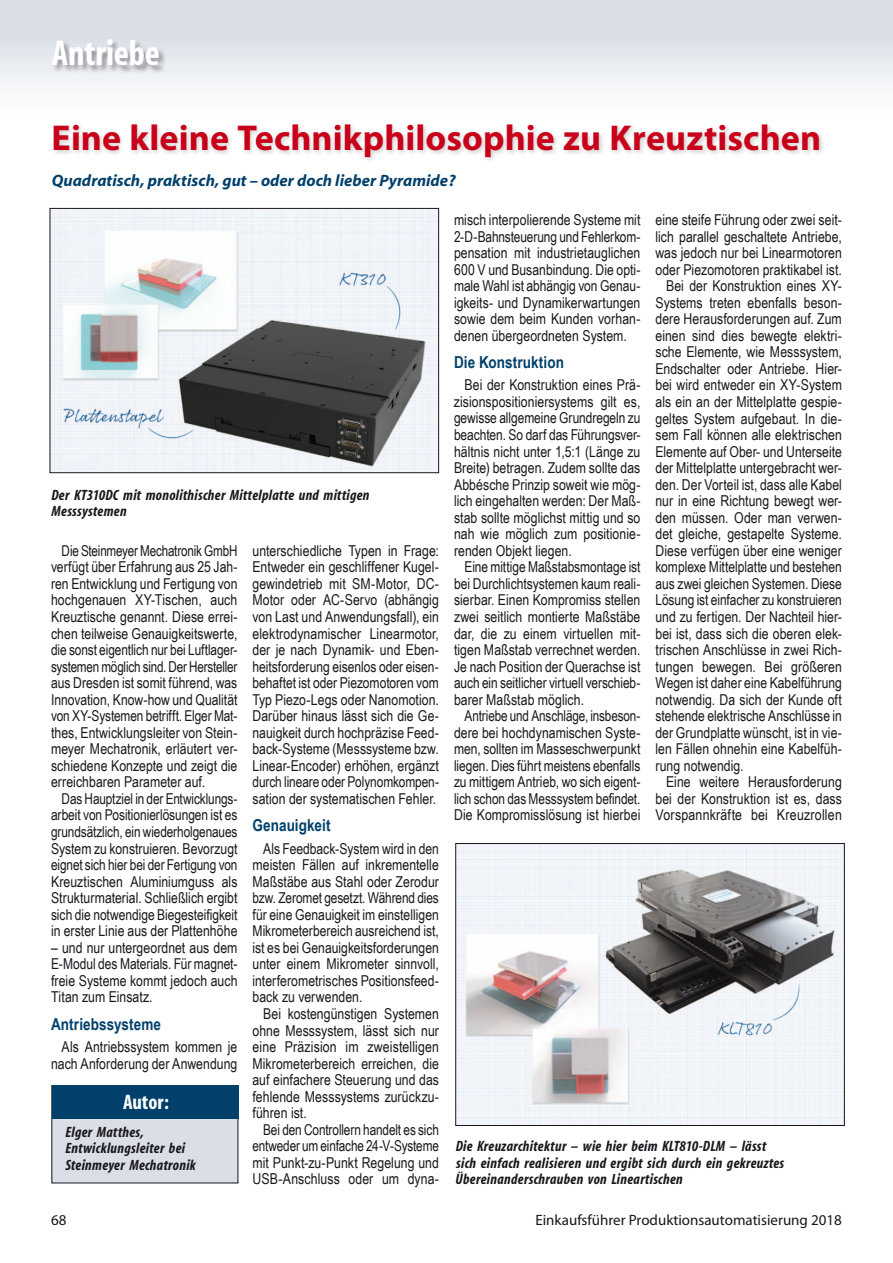
<style>
.page{position:relative;width:893px;height:1263px;background:#fff}
.page>*{position:absolute;margin:0;border:0;box-sizing:border-box;transform-origin:0 0}
.t1{font:700 36px "Myriad Pro";letter-spacing:.005em;color:#c90019}
.t2{font:700 condensed 36px "Myriad";letter-spacing:-.005em;color:#fff}
.t3{font:700 condensed 21px "Myriad";letter-spacing:-.005em;color:#fff}
.t4{font:italic 700 16.5px "Myriad";letter-spacing:.005em;color:#00406a}
.t5{font:700 16.5px "Arial Narrow";letter-spacing:.005em;color:#00406a}
.t6{font:15px/16.5px "Arial Narrow";color:#1a171c;text-align:justify}
.t7{font:15px/16.5px "Arial Narrow";color:#1a171c;text-align:justify;scale:.96 1}
.t8{font:15px/16.5px "Arial Narrow";color:#1a171c;text-align:justify;scale:.95 1}
.t9{font:italic 700 condensed 15px/16.5px "Myriad";letter-spacing:.02em;color:#1a171c}
.t10{font:15px "Myriad Pro";color:#1a171c}
</style>
<div class="page">
<div style="left:0;top:0;width:893px;height:128px;background:linear-gradient(to bottom,#d2d8e2,#fff)"></div>
<svg style="left:892px;top:0;width:1px;height:128px"></svg>
<div style="left:52px;top:39px;width:115px;height:35px;background:#1a171c;opacity:.4"></div>
<div style="left:52px;top:123px;width:774px;height:41px;background:#1a171c;opacity:.2"></div>
<div style="left:52px;top:1085px;width:186px;height:98px;background:#dadfe7"></div>
<div style="left:53px;top:1085px;width:186px;height:33px;background:#00406a"></div>
<img style="left:52px;top:210px;width:385px;height:261px">
<div style="left:50px;top:208px;width:389px;height:265px;border:1px solid #1a171c"></div>
<img style="left:457px;top:845px;width:386px;height:279px">
<div style="left:455px;top:843px;width:390px;height:283px;border:1px solid #1a171c"></div>
<h1 class="t2" style="left:52px;top:35px;width:110px">Antriebe</h1>
<h1 class="t1" style="left:52px;top:114px;width:771px">Eine kleine Technikphilosophie zu Kreuztischen</h1>
<p class="t4" style="left:52px;top:172px;width:405px">Quadratisch, praktisch, gut – oder doch lieber Pyramide?</p>
<p class="t9" style="left:51px;top:487px;width:320px">Der KT310DC mit monolithischer Mittelplatte und mittigen<br>Messsystemen</p>
<p class="t8" style="left:51px;top:542px;width:198px;text-indent:11px">Die Steinmeyer Mechatronik GmbH verfügt über Erfahrung aus 25 Jah&shy;ren Entwicklung und Fertigung von hochgenauen XY-Tischen, auch Kreuztische genannt. Diese errei&shy;chen teilweise Genauigkeitswerte, die sonst eigentlich nur bei Luftlager&shy;systemen möglich sind. Der Hersteller aus Dresden ist somit führend, was Innovation, Know-how und Qualität von XY-Systemen betrifft. Elger Mat&shy;thes, Entwicklungsleiter von Stein&shy;meyer Mechatronik, erläutert ver&shy;schiedene Konzepte und zeigt die erreichbaren Parameter auf.</p>
<p class="t7" style="left:51px;top:790px;width:196px;text-indent:11px">Das Hauptziel in der Entwicklungs&shy;arbeit von Positionierlösungen ist es grundsätzlich, ein wiederholgenaues System zu konstruieren. Bevorzugt eignet sich hier bei der Fertigung von Kreuztischen Aluminiumguss als Strukturmaterial. Schließlich ergibt sich die notwendige Biegesteifigkeit in erster Linie aus der Plattenhöhe</p>
<p class="t6" style="left:51px;top:939px;width:188px">– und nur untergeordnet aus dem E-Modul des Materials. Für magnet&shy;freie Systeme kommt jedoch auch Titan zum Einsatz.</p>
<p class="t5" style="left:51px;top:1011px;width:112px">Antriebssysteme</p>
<p class="t6" style="left:51px;top:1038px;width:188px;text-align:right">Als Antriebssystem kommen je nach Anforderung der Anwendung</p>
<h2 class="t3" style="left:123px;top:1091px;width:47px">Autor:</h2>
<p class="t9" style="left:65px;top:1124px;width:132px">Elger Matthes,<br>Entwicklungsleiter bei<br>Steinmeyer Mechatronik</p>
<p class="t6" style="left:252px;top:542px;width:188px">unterschiedliche Typen in Frage:<br>Entweder ein geschliffener Kugel&shy;gewindetrieb mit SM-Motor, DC-Motor oder AC-Servo (abhängig von Last und Anwendungsfall), ein elektrodynamischer Linearmotor, der je nach Dynamik- und Eben&shy;heitsforderung eisenlos oder eisen&shy;behaftet ist oder Piezomotoren vom Typ Piezo-Legs oder Nanomotion.<br>Darüber hinaus lässt sich die Ge&shy;nauigkeit durch hochpräzise Feed&shy;back-Systeme (Messsysteme bzw.<br>Linear-Encoder) erhöhen, ergänzt durch lineare oder Polynomkompen&shy;sation der systematischen Fehler.</p>
<p class="t5" style="left:252px;top:813px;width:80px">Genauigkeit</p>
<p class="t6" style="left:252px;top:839px;width:188px;text-indent:11px">Als Feedback-System wird in den meisten Fällen auf inkrementelle Maßstäbe aus Stahl oder Zerodur bzw. Zeromet gesetzt. Während dies für eine Genauigkeit im einstelligen Mikrometerbereich ausreichend ist, ist es bei Genauigkeitsforderungen unter einem Mikrometer sinnvoll, interferometrisches Positionsfeed&shy;back zu verwenden.</p>
<p class="t6" style="left:252px;top:1005px;width:188px;text-indent:11px">Bei kostengünstigen Systemen ohne Messsystem, lässt sich nur eine Präzision im zweistelligen Mikrometerbereich erreichen, die auf einfachere Steuerung und das fehlende Messsystems zurückzu&shy;führen ist.</p>
<p class="t7" style="left:252px;top:1121px;width:196px;text-indent:11px">Bei den Controllern handelt es sich entweder um einfache 24-V-Systeme mit Punkt-zu-Punkt Regelung und USB-Anschluss oder um dyna-</p>
<p class="t6" style="left:454px;top:211px;width:188px">misch interpolierende Systeme mit 2-D-Bahnsteuerung und Fehlerkom&shy;pensation mit industrietauglichen 600 V und Busanbindung. Die opti&shy;male Wahl ist abhängig von Genau&shy;igkeits- und Dynamikerwartungen sowie dem beim Kunden vorhan&shy;denen übergeordneten System.</p>
<p class="t5" style="left:454px;top:350px;width:112px">Die Konstruktion</p>
<p class="t6" style="left:454px;top:376px;width:188px;text-indent:11px">Bei der Konstruktion eines Prä&shy;zisionspositioniersystems gilt es, gewisse allgemeine Grundregeln zu beachten. So darf das Führungsver&shy;hältnis nicht unter 1,5:1 (Länge zu Breite) betragen. Zudem sollte das Abbésche Prinzip soweit wie mög&shy;lich eingehalten werden: Der Maß&shy;stab sollte möglichst mittig und so nah wie möglich zum positionie&shy;renden Objekt liegen.</p>
<p class="t6" style="left:454px;top:558px;width:188px;text-indent:11px">Eine mittige Maßstabsmontage ist bei Durchlichtsystemen kaum reali&shy;sierbar. Einen Kompromiss stellen zwei seitlich montierte Maßstäbe dar, die zu einem virtuellen mit&shy;tigen Maßstab verrechnet werden.<br>Je nach Position der Querachse ist auch ein seitlicher virtuell verschieb&shy;barer Maßstab möglich.</p>
<p class="t7" style="left:454px;top:707px;width:196px;text-indent:11px">Antriebe und Anschläge, insbeson&shy;dere bei hochdynamischen Syste&shy;men, sollten im Masseschwerpunkt liegen. Dies führt meistens ebenfalls zu mittigem Antrieb, wo sich eigent&shy;lich schon das Messsystem befindet.<br>Die Kompromisslösung ist hierbei</p>
<p class="t6" style="left:655px;top:211px;width:188px">eine steife Führung oder zwei seit-</p>
<p class="t6" style="left:655px;top:227px;width:188px">lich parallel geschaltete Antriebe,</p>
<p class="t6" style="left:655px;top:244px;width:188px">was jedoch nur bei Linearmotoren</p>
<p class="t6" style="left:655px;top:260px;width:188px">oder Piezomotoren praktikabel ist.</p>
<p class="t6" style="left:666px;top:277px;width:177px">Bei der Konstruktion eines XY-</p>
<p class="t6" style="left:655px;top:294px;width:188px">Systems treten ebenfalls beson-</p>
<p class="t6" style="left:655px;top:310px;width:188px">dere Herausforderungen auf. Zum</p>
<p class="t6" style="left:655px;top:327px;width:188px">einen sind dies bewegte elektri-</p>
<p class="t6" style="left:655px;top:343px;width:188px">sche Elemente, wie Messsystem,</p>
<p class="t6" style="left:655px;top:360px;width:188px">Endschalter oder Antriebe. Hier-</p>
<p class="t6" style="left:655px;top:376px;width:188px">bei wird entweder ein XY-System</p>
<p class="t6" style="left:655px;top:393px;width:188px">als ein an der Mittelplatte gespie-</p>
<p class="t6" style="left:655px;top:409px;width:188px">geltes System aufgebaut. In die-</p>
<p class="t6" style="left:655px;top:426px;width:188px">sem Fall können alle elektrischen</p>
<p class="t6" style="left:655px;top:442px;width:188px">Elemente auf Ober- und Unterseite</p>
<p class="t6" style="left:655px;top:459px;width:188px">der Mittelplatte untergebracht wer-</p>
<p class="t6" style="left:655px;top:475px;width:188px">den. Der Vorteil ist, dass alle Kabel</p>
<p class="t6" style="left:655px;top:492px;width:188px">nur in eine Richtung bewegt wer-</p>
<p class="t6" style="left:655px;top:509px;width:188px">den müssen. Oder man verwen-</p>
<p class="t6" style="left:655px;top:525px;width:188px">det gleiche, gestapelte Systeme.</p>
<p class="t6" style="left:655px;top:542px;width:188px">Diese verfügen über eine weniger</p>
<p class="t6" style="left:655px;top:558px;width:188px">komplexe Mittelplatte und bestehen</p>
<p class="t6" style="left:655px;top:575px;width:188px">aus zwei gleichen Systemen. Diese</p>
<p class="t6" style="left:655px;top:591px;width:188px">Lösung ist einfacher zu konstruieren</p>
<p class="t6" style="left:655px;top:608px;width:188px">und zu fertigen. Der Nachteil hier-</p>
<p class="t6" style="left:655px;top:624px;width:188px">bei ist, dass sich die oberen elek-</p>
<p class="t6" style="left:655px;top:641px;width:188px">trischen Anschlüsse in zwei Rich-</p>
<p class="t6" style="left:655px;top:657px;width:188px">tungen bewegen. Bei größeren</p>
<p class="t6" style="left:655px;top:674px;width:188px">Wegen ist daher eine Kabelführung</p>
<p class="t6" style="left:655px;top:691px;width:188px">notwendig. Da sich der Kunde oft</p>
<p class="t6" style="left:655px;top:707px;width:188px">stehende elektrische Anschlüsse in</p>
<p class="t6" style="left:655px;top:724px;width:188px">der Grundplatte wünscht, ist in vie-</p>
<p class="t6" style="left:655px;top:740px;width:188px">len Fällen ohnehin eine Kabelfüh-</p>
<p class="t6" style="left:655px;top:757px;width:90px">rung notwendig.</p>
<p class="t6" style="left:666px;top:773px;width:177px">Eine weitere Herausforderung</p>
<p class="t6" style="left:655px;top:790px;width:188px">bei der Konstruktion ist es, dass</p>
<p class="t6" style="left:655px;top:806px;width:188px">Vorspannkräfte bei Kreuzrollen</p>
<p class="t9" style="left:456px;top:1139px;width:330px">Die Kreuzarchitektur – wie hier beim KLT810-DLM – lässt sich einfach realisieren und ergibt sich durch ein gekreuztes<br>Übereinanderschrauben von Lineartischen</p>
<p class="t10" style="left:51px;top:1210px;width:17px">68</p>
<p class="t10" style="left:535px;top:1210px;width:308px">Einkaufsführer Produktionsautomatisierung 2018</p>
</div>
